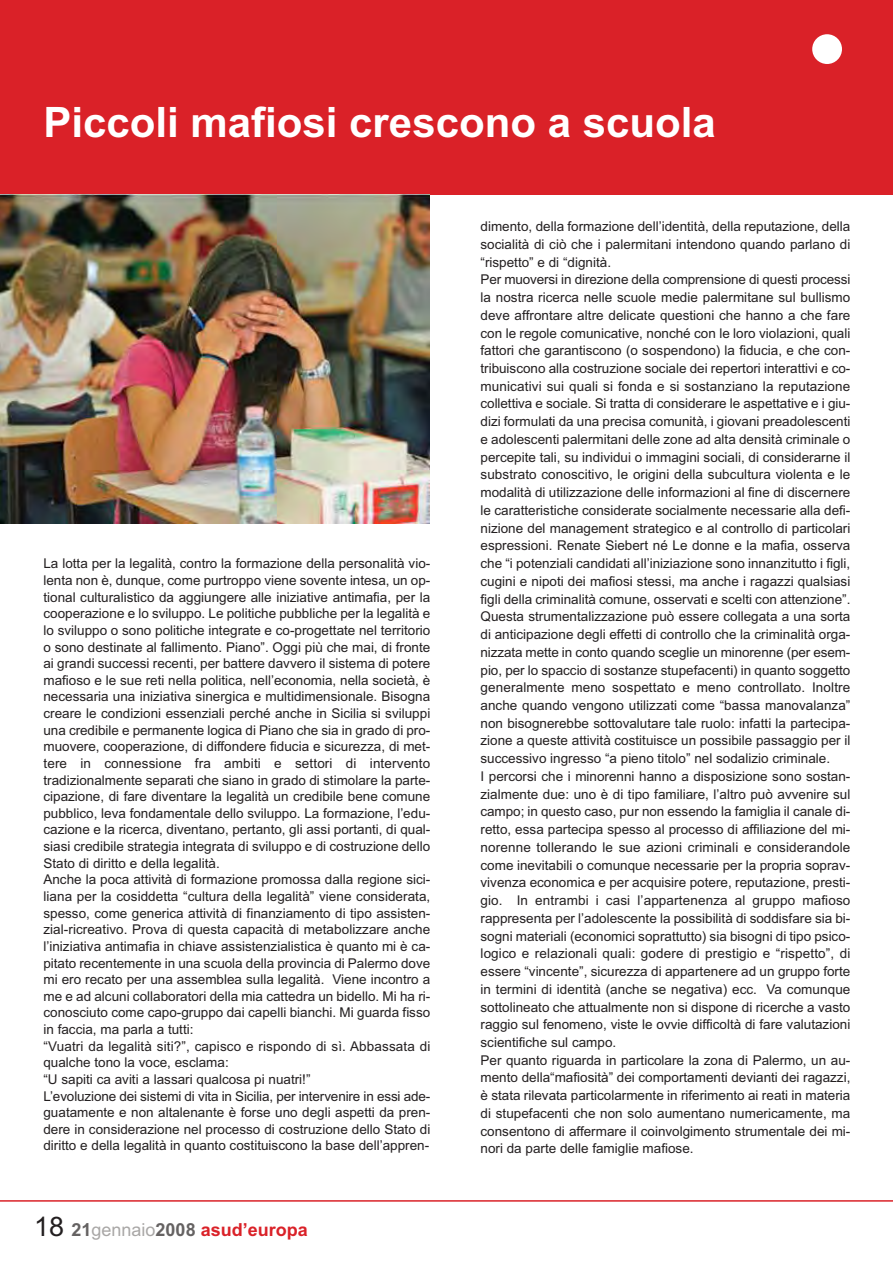
<style>
.page{position:relative;width:893px;height:1263px;background:#fff}
.page>*{position:absolute;margin:0;border:0;box-sizing:border-box;transform-origin:0 0}
.t1{font:700 42px "Arial";color:#fff}
.t2{font:700 18px "Arial";color:#da2128}
.t3{font:13.5px/17.7px "Arial";color:#231f20}
.s1{font-weight:400;font-size:27px;color:#231f20}
.s2{color:#656262}
.s3{font-weight:400;color:#a9a7a6}
</style>
<div class="page">
<div style="left:0;top:0;width:892px;height:194px;background:#da2128"></div>
<div style="left:812px;top:34px;width:30px;height:30px;background:#fff;border-radius:50%"></div>
<img style="left:0;top:194px;width:429px;height:330px">
<hr style="left:0;top:1200px;width:892px;height:2px;background:#da2128">
<h1 class="t1" style="left:43px;top:107px;width:673px">Piccoli mafiosi crescono a scuola</h1>
<p class="t3" style="left:43px;top:557px;width:388px;line-height:16.6px">La lotta per la legalità, contro la formazione della personalità vio&shy;lenta non è, dunque, come purtroppo viene sovente intesa, un op&shy;tional culturalistico da aggiungere alle iniziative antimafia, per la cooperazione e lo sviluppo. Le politiche pubbliche per la legalità e lo sviluppo o sono politiche integrate e co-progettate nel territorio o sono destinate al fallimento. Piano”. Oggi più che mai, di fronte ai grandi successi recenti, per battere davvero il sistema di potere mafioso e le sue reti nella politica, nell’economia, nella società, è necessaria una iniziativa sinergica e multidimensionale. Bisogna creare le condizioni essenziali perché anche in Sicilia si sviluppi una credibile e permanente logica di Piano che sia in grado di pro&shy;muovere, cooperazione, di diffondere fiducia e sicurezza, di met&shy;tere in connessione fra ambiti e settori di intervento tradizionalmente separati che siano in grado di stimolare la parte&shy;cipazione, di fare diventare la legalità un credibile bene comune pubblico, leva fondamentale dello sviluppo. La formazione, l’edu&shy;cazione e la ricerca, diventano, pertanto, gli assi portanti, di qual&shy;siasi credibile strategia integrata di sviluppo e di costruzione dello Stato di diritto e della legalità.<br>Anche la poca attività di formazione promossa dalla regione sici&shy;liana per la cosiddetta “cultura della legalità” viene considerata, spesso, come generica attività di finanziamento di tipo assisten&shy;zial-ricreativo. Prova di questa capacità di metabolizzare anche l’iniziativa antimafia in chiave assistenzialistica è quanto mi è ca&shy;pitato recentemente in una scuola della provincia di Palermo dove mi ero recato per una assemblea sulla legalità. Viene incontro a me e ad alcuni collaboratori della mia cattedra un bidello. Mi ha ri&shy;conosciuto come capo-gruppo dai capelli bianchi. Mi guarda fisso in faccia, ma parla a tutti:<br>“Vuatri da legalità siti?”, capisco e rispondo di sì. Abbassata di qualche tono la voce, esclama:<br>“U sapiti ca aviti a lassari qualcosa pi nuatri!”<br>L’evoluzione dei sistemi di vita in Sicilia, per intervenire in essi ade&shy;guatamente e non altalenante è forse uno degli aspetti da pren&shy;dere in considerazione nel processo di costruzione dello Stato di diritto e della legalità in quanto costituiscono la base dell’appren-</p>
<h2 class="t2" style="left:34px;top:1223px;width:275px"><span class="s1">18</span> <span class="s2">21</span><span class="s3">gennaio</span><span class="s2">2008</span> asud’europa</h2>
<p class="t3" style="left:480px;top:219px;width:371px">dimento, della formazione dell’identità, della reputazione, della socialità di ciò che i palermitani intendono quando parlano di “rispetto” e di “dignità.<br>Per muoversi in direzione della comprensione di questi processi la nostra ricerca nelle scuole medie palermitane sul bullismo deve affrontare altre delicate questioni che hanno a che fare con le regole comunicative, nonché con le loro violazioni, quali fattori che garantiscono (o sospendono) la fiducia, e che con&shy;tribuiscono alla costruzione sociale dei repertori interattivi e co&shy;municativi sui quali si fonda e si sostanziano la reputazione collettiva e sociale. Si tratta di considerare le aspettative e i giu&shy;dizi formulati da una precisa comunità, i giovani preadolescenti e adolescenti palermitani delle zone ad alta densità criminale o percepite tali, su individui o immagini sociali, di considerarne il substrato conoscitivo, le origini della subcultura violenta e le modalità di utilizzazione delle informazioni al fine di discernere le caratteristiche considerate socialmente necessarie alla defi&shy;nizione del management strategico e al controllo di particolari espressioni. Renate Siebert né Le donne e la mafia, osserva che “i potenziali candidati all’iniziazione sono innanzitutto i figli, cugini e nipoti dei mafiosi stessi, ma anche i ragazzi qualsiasi figli della criminalità comune, osservati e scelti con attenzione”.<br>Questa strumentalizzazione può essere collegata a una sorta di anticipazione degli effetti di controllo che la criminalità orga&shy;nizzata mette in conto quando sceglie un minorenne (per esem&shy;pio, per lo spaccio di sostanze stupefacenti) in quanto soggetto generalmente meno sospettato e meno controllato. Inoltre anche quando vengono utilizzati come “bassa manovalanza” non bisognerebbe sottovalutare tale ruolo: infatti la partecipa&shy;zione a queste attività costituisce un possibile passaggio per il successivo ingresso “a pieno titolo” nel sodalizio criminale.<br>I percorsi che i minorenni hanno a disposizione sono sostan&shy;zialmente due: uno è di tipo familiare, l’altro può avvenire sul campo; in questo caso, pur non essendo la famiglia il canale di&shy;retto, essa partecipa spesso al processo di affiliazione del mi&shy;norenne tollerando le sue azioni criminali e considerandole come inevitabili o comunque necessarie per la propria soprav&shy;vivenza economica e per acquisire potere, reputazione, presti&shy;gio. In entrambi i casi l’appartenenza al gruppo mafioso rappresenta per l’adolescente la possibilità di soddisfare sia bi&shy;sogni materiali (economici soprattutto) sia bisogni di tipo psico&shy;logico e relazionali quali: godere di prestigio e “rispetto”, di essere “vincente”, sicurezza di appartenere ad un gruppo forte in termini di identità (anche se negativa) ecc. Va comunque sottolineato che attualmente non si dispone di ricerche a vasto raggio sul fenomeno, viste le ovvie difficoltà di fare valutazioni scientifiche sul campo.<br>Per quanto riguarda in particolare la zona di Palermo, un au&shy;mento della“mafiosità” dei comportamenti devianti dei ragazzi, è stata rilevata particolarmente in riferimento ai reati in materia di stupefacenti che non solo aumentano numericamente, ma consentono di affermare il coinvolgimento strumentale dei mi&shy;nori da parte delle famiglie mafiose.</p>
</div>
